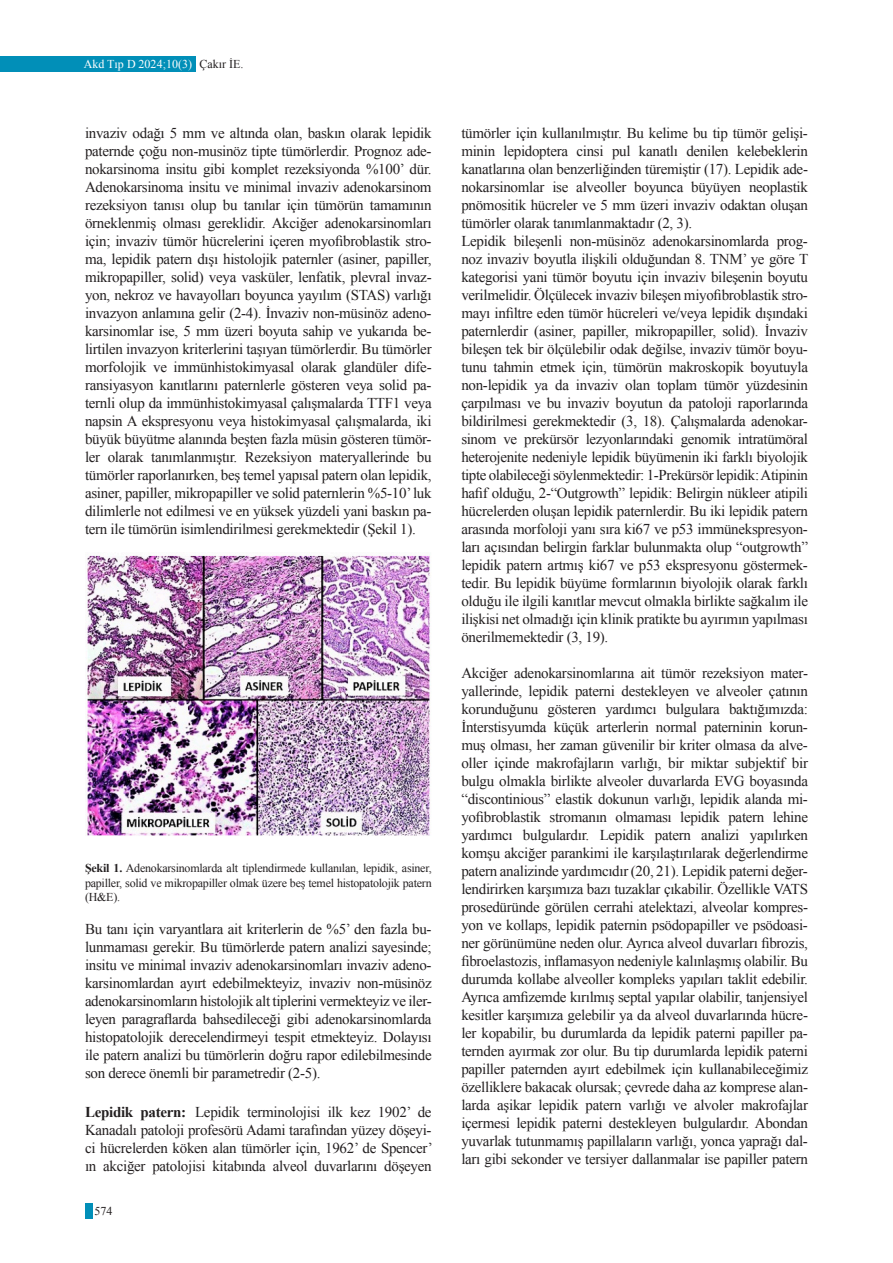
<style>
.page{position:relative;width:893px;height:1263px;background:#fff}
.page>*{position:absolute;margin:0;border:0;box-sizing:border-box;transform-origin:0 0}
.t1{font:15px/18px "Times New Roman";letter-spacing:-.02em;color:#231f20;text-align:justify}
.t2{font:12px/14.4px "Times New Roman";letter-spacing:-.02em;color:#231f20;text-align:justify}
.t3{font:12px "Times New Roman";color:#fff}
.s1{color:#231f20}
.s2{font-weight:700}
</style>
<div class="page">
<div style="left:85px;top:1203px;width:7px;height:16px;background:#018fb8"></div>
<div style="left:0;top:56px;width:196px;height:16px;background:#018fb8"></div>
<img style="left:87px;top:552px;width:343px;height:284px">
<p class="t3" style="left:84px;top:56px;width:161px">Akd Tıp D 2024;10(3) <span class="s1">Çakır İE.</span></p>
<p class="t1" style="left:85px;top:124px;width:348px">invaziv odağı 5 mm ve altında olan, baskın olarak lepidik paternde çoğu non-musinöz tipte tümörlerdir. Prognoz ade&shy;nokarsinoma insitu gibi komplet rezeksiyonda %100’ dür.<br>Adenokarsinoma insitu ve minimal invaziv adenokarsinom rezeksiyon tanısı olup bu tanılar için tümörün tamamının örneklenmiş olması gereklidir. Akciğer adenokarsinomları için; invaziv tümör hücrelerini içeren myofibroblastik stro&shy;ma, lepidik patern dışı histolojik paternler (asiner, papiller, mikropapiller, solid) veya vasküler, lenfatik, plevral invaz&shy;yon, nekroz ve havayolları boyunca yayılım (STAS) varlığı invazyon anlamına gelir (2-4). İnvaziv non-müsinöz adeno&shy;karsinomlar ise, 5 mm üzeri boyuta sahip ve yukarıda be&shy;lirtilen invazyon kriterlerini taşıyan tümörlerdir. Bu tümörler morfolojik ve immünhistokimyasal olarak glandüler dife&shy;ransiyasyon kanıtlarını paternlerle gösteren veya solid pa&shy;ternli olup da immünhistokimyasal çalışmalarda TTF1 veya napsin A ekspresyonu veya histokimyasal çalışmalarda, iki büyük büyütme alanında beşten fazla müsin gösteren tümör&shy;ler olarak tanımlanmıştır. Rezeksiyon materyallerinde bu tümörler raporlanırken, beş temel yapısal patern olan lepidik, asiner, papiller, mikropapiller ve solid paternlerin %5-10’ luk dilimlerle not edilmesi ve en yüksek yüzdeli yani baskın pa&shy;tern ile tümörün isimlendirilmesi gerekmektedir (Şekil 1).</p>
<p class="t2" style="left:85px;top:861px;width:348px"><span class="s2">Şekil 1.</span> Adenokarsinomlarda alt tiplendirmede kullanılan, lepidik, asiner, papiller, solid ve mikropapiller olmak üzere beş temel histopatolojik patern (H&amp;E).</p>
<p class="t1" style="left:85px;top:919px;width:348px">Bu tanı için varyantlara ait kriterlerin de %5’ den fazla bu&shy;lunmaması gerekir. Bu tümörlerde patern analizi sayesinde; insitu ve minimal invaziv adenokarsinomları invaziv adeno&shy;karsinomlardan ayırt edebilmekteyiz, invaziv non-müsinöz adenokarsinomların histolojik alt tiplerini vermekteyiz ve iler&shy;leyen paragraflarda bahsedileceği gibi adenokarsinomlarda histopatolojik derecelendirmeyi tespit etmekteyiz. Dolayısı ile patern analizi bu tümörlerin doğru rapor edilebilmesinde son derece önemli bir parametredir (2-5).</p>
<p class="t1" style="left:85px;top:1103px;width:349px"><span class="s2">Lepidik patern:</span> Lepidik terminolojisi ilk kez 1902’ de Kanadalı patoloji profesörü Adami tarafından yüzey döşeyi&shy;ci hücrelerden köken alan tümörler için, 1962’ de Spencer’ ın akciğer patolojisi kitabında alveol duvarlarını döşeyen</p>
<p class="t2" style="left:95px;top:1203px;width:19px">574</p>
<p class="t1" style="left:461px;top:124px;width:348px">tümörler için kullanılmıştır. Bu kelime bu tip tümör gelişi&shy;minin lepidoptera cinsi pul kanatlı denilen kelebeklerin kanatlarına olan benzerliğinden türemiştir (17). Lepidik ade&shy;nokarsinomlar ise alveoller boyunca büyüyen neoplastik pnömositik hücreler ve 5 mm üzeri invaziv odaktan oluşan tümörler olarak tanımlanmaktadır (2, 3).</p>
<p class="t1" style="left:461px;top:232px;width:348px">Lepidik bileşenli non-müsinöz adenokarsinomlarda prog&shy;noz invaziv boyutla ilişkili olduğundan 8. TNM’ ye göre T kategorisi yani tümör boyutu için invaziv bileşenin boyutu verilmelidir. Ölçülecek invaziv bileşen miyofibroblastik stro&shy;mayı infiltre eden tümör hücreleri ve/veya lepidik dışındaki paternlerdir (asiner, papiller, mikropapiller, solid). İnvaziv bileşen tek bir ölçülebilir odak değilse, invaziv tümör boyu&shy;tunu tahmin etmek için, tümörün makroskopik boyutuyla non-lepidik ya da invaziv olan toplam tümör yüzdesinin çarpılması ve bu invaziv boyutun da patoloji raporlarında bildirilmesi gerekmektedir (3, 18). Çalışmalarda adenokar&shy;sinom ve prekürsör lezyonlarındaki genomik intratümöral heterojenite nedeniyle lepidik büyümenin iki farklı biyolojik tipte olabileceği söylenmektedir: 1-Prekürsör lepidik: Atipinin hafif olduğu, 2-“Outgrowth” lepidik: Belirgin nükleer atipili hücrelerden oluşan lepidik paternlerdir. Bu iki lepidik patern arasında morfoloji yanı sıra ki67 ve p53 immünekspresyon&shy;ları açısından belirgin farklar bulunmakta olup “outgrowth” lepidik patern artmış ki67 ve p53 ekspresyonu göstermek&shy;tedir. Bu lepidik büyüme formlarının biyolojik olarak farklı olduğu ile ilgili kanıtlar mevcut olmakla birlikte sağkalım ile ilişkisi net olmadığı için klinik pratikte bu ayırımın yapılması önerilmemektedir (3, 19).</p>
<p class="t1" style="left:461px;top:664px;width:348px">Akciğer adenokarsinomlarına ait tümör rezeksiyon mater&shy;yallerinde, lepidik paterni destekleyen ve alveoler çatının korunduğunu gösteren yardımcı bulgulara baktığımızda:<br>İnterstisyumda küçük arterlerin normal paterninin korun&shy;muş olması, her zaman güvenilir bir kriter olmasa da alve&shy;oller içinde makrofajların varlığı, bir miktar subjektif bir bulgu olmakla birlikte alveoler duvarlarda EVG boyasında “discontinious” elastik dokunun varlığı, lepidik alanda mi&shy;yofibroblastik stromanın olmaması lepidik patern lehine yardımcı bulgulardır. Lepidik patern analizi yapılırken komşu akciğer parankimi ile karşılaştırılarak değerlendirme patern analizinde yardımcıdır (20, 21). Lepidik paterni değer&shy;lendirirken karşımıza bazı tuzaklar çıkabilir. Özellikle VATS prosedüründe görülen cerrahi atelektazi, alveolar kompres&shy;yon ve kollaps, lepidik paternin psödopapiller ve psödoasi&shy;ner görünümüne neden olur. Ayrıca alveol duvarları fibrozis, fibroelastozis, inflamasyon nedeniyle kalınlaşmış olabilir. Bu durumda kollabe alveoller kompleks yapıları taklit edebilir.<br>Ayrıca amfizemde kırılmış septal yapılar olabilir, tanjensiyel kesitler karşımıza gelebilir ya da alveol duvarlarında hücre&shy;ler kopabilir, bu durumlarda da lepidik paterni papiller pa&shy;ternden ayırmak zor olur. Bu tip durumlarda lepidik paterni papiller paternden ayırt edebilmek için kullanabileceğimiz özelliklere bakacak olursak; çevrede daha az komprese alan&shy;larda aşikar lepidik patern varlığı ve alvoler makrofajlar içermesi lepidik paterni destekleyen bulgulardır. Abondan yuvarlak tutunmamış papillaların varlığı, yonca yaprağı dal&shy;ları gibi sekonder ve tersiyer dallanmalar ise papiller patern</p>
</div>
